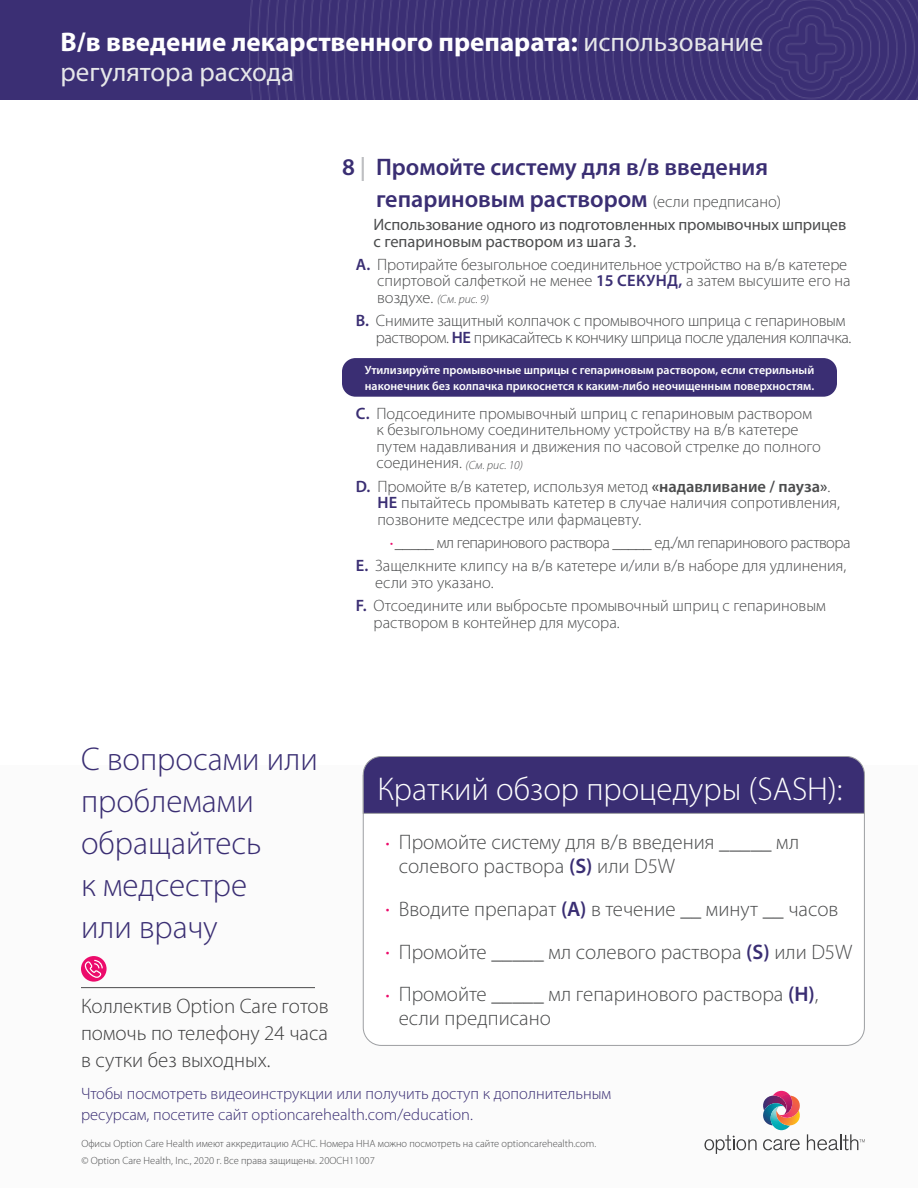
<style>
.page{position:relative;width:918px;height:1188px;background:#fff}
.page>*{position:absolute;margin:0;border:0;box-sizing:border-box;transform-origin:0 0}
.t1{font:300 33px/42px "Myriad Pro";color:#3a2e73}
.t2{font:300 33px "Myriad Pro";color:#fff}
.t3{font:700 27px/30px "Myriad Pro";color:#fff}
.t4{font:600 24px/31.5px "Myriad Pro";color:#3a2e73}
.t5{font:300 21px/24px "Myriad Pro";color:#4b4c4d}
.t6{font:300 21px/27px "Myriad Pro";color:#3e3e3f;text-align:justify}
.t7{font:300 16.5px/16.5px "Myriad Pro";color:#4b4c4d}
.t8{font:300 16.5px/16.5px "Myriad Pro";letter-spacing:-.025em;color:#4b4c4d}
.t9{font:300 16.5px/21px "Myriad Pro";color:#3a2e73}
.t10{font:16.5px/16.5px "Myriad Pro";letter-spacing:-.01em;color:#4b4c4d}
.t11{font:600 12px/16.5px "Myriad Pro";color:#fff}
.t12{font:italic 300 12px "Myriad Pro";color:#4b4c4d}
.t13{font:300 10.5px/17px "Myriad Pro";color:#4b4c4d}
.s1{font-weight:400;color:#e6e7e9}
.s2{color:#bcbdc0}
.s3{font-weight:300;font-size:16.5px;color:#4b4c4d}
.s4{font-weight:600;color:#3a2e73}
.s5{font-style:normal;font-size:16.5px}
.s6{font-style:italic;font-size:12px}
.s7{font-weight:600}
.s8{font-size:12px;color:#ec0b6b}
.s9{font-size:15px;color:#ec0b6b}
</style>
<div class="page">
<div style="left:342px;top:358px;width:495px;height:39px;background:#3a2e73;border-radius:14px"></div>
<div style="left:0;top:765px;width:918px;height:423px;background:#fbfbfb"></div>
<svg style="left:81px;top:956px;width:26px;height:26px"></svg>
<svg style="left:85px;top:960px;width:18px;height:18px"></svg>
<hr style="left:81px;top:987px;width:234px;height:1px;background:#4b4c4d">
<svg style="left:807px;top:1134px;width:58px;height:16px"></svg>
<svg style="left:704px;top:1091px;width:96px;height:63px"></svg>
<div style="left:0;top:0;width:918px;height:100px;background:#3b2f74"></div>
<img style="left:249px;top:0;width:669px;height:100px">
<svg style="left:363px;top:814px;width:502px;height:232px"></svg>
<div style="left:363px;top:756px;width:502px;height:58px;background:#3a2e73"></div>
<h2 class="t3" style="left:61px;top:26px;width:704px">В/в введение лекарственного препарата: <span class="s1">использование регулятора расхода</span></h2>
<h3 class="t4" style="left:376px;top:151px;width:407px;text-indent:-34px">8 <span class="s2">|</span> Промойте систему для в/в введения гепариновым раствором <span class="s3">(если предписано)</span></h3>
<p class="t10" style="left:373px;top:216px;width:474px">Использование одного из подготовленных промывочных шприцев с гепариновым раствором из шага 3.</p>
<p class="t7" style="left:356px;top:256px;width:496px;text-align:right"><span class="s4">A.</span> Протирайте безыгольное соединительное устройство на в/в катетере спиртовой салфеткой не менее <span class="s4">15 СЕКУНД,</span> a затем высушите его на</p>
<p class="t12" style="left:377px;top:292px;width:113px"><span class="s5">воздухе.</span> (См. рис. 9)</p>
<p class="t8" style="left:376px;top:313px;width:477px;text-indent:-20px"><span class="s4">B.</span> Снимите защитный колпачок с промывочного шприца с гепариновым раствором. <span class="s4">НЕ</span> прикасайтесь к кончику шприца после удаления колпачка.</p>
<p class="t11" style="left:365px;top:361px;width:451px">Утилизируйте промывочные шприцы с гепариновым раствором, если стерильный наконечник без колпачка прикоснется к каким-либо неочищенным поверхностям.</p>
<p class="t7" style="left:376px;top:406px;width:446px;text-indent:-21px"><span class="s4">C.</span> Подсоедините промывочный шприц с гепариновым раствором к безыгольному соединительному устройству на в/в катетере путем надавливания и движения по часовой стрелке до полного соединения. <span class="s6">(См. рис. 10)</span></p>
<p class="t7" style="left:377px;top:478px;width:464px;text-indent:-22px"><span class="s4">D.</span> Промойте в/в катетер, используя метод <span class="s7">«надавливание / пауза»</span>.<br><span class="s4">НЕ</span> пытайтесь промывать катетер в случае наличия сопротивления, позвоните медсестре или фармацевту.</p>
<p class="t7" style="left:356px;top:531px;width:496px;line-height:23.2px;text-align:right"><span class="s8">•</span> _____ мл гепаринового раствора _____ ед./мл гепаринового раствора<br><span class="s4">E.</span> Защелкните клипсу на в/в катетере и/или в/в наборе для удлинения,</p>
<p class="t7" style="left:356px;top:571px;width:472px;line-height:23.2px;text-indent:19px">если это указано.<br><span class="s4">F.</span> Отсоедините или выбросьте промывочный шприц с гепариновым</p>
<p class="t7" style="left:374px;top:614px;width:248px">раствором в контейнер для мусора.</p>
<h1 class="t1" style="left:81px;top:739px;width:238px">С вопросами или проблемами обращайтесь<br>к медсестре<br>или врачу</h1>
<h1 class="t2" style="left:377px;top:771px;width:467px">Краткий обзор процедуры (SASH):</h1>
<p class="t5" style="left:399px;top:831px;width:402px;text-indent:-13px"><span class="s9">•</span> Промойте систему для в/в введения _____ мл солевого раствора <span class="s4">(S)</span> или D5W</p>
<p class="t5" style="left:386px;top:897px;width:454px"><span class="s9">•</span> Вводите препарат <span class="s4">(A)</span> в течение __ минут __ часов</p>
<p class="t5" style="left:386px;top:940px;width:468px"><span class="s9">•</span> Промойте _____ мл солевого раствора <span class="s4">(S)</span> или D5W</p>
<p class="t5" style="left:399px;top:983px;width:421px;text-indent:-13px"><span class="s9">•</span> Промойте _____ мл гепаринового раствора <span class="s4">(H)</span>, если предписано</p>
<p class="t6" style="left:81px;top:992px;width:249px">Коллектив Option Care готов помочь по телефону 24 часа в сутки без выходных.</p>
<p class="t9" style="left:81px;top:1083px;width:532px">Чтобы посмотреть видеоинструкции или получить доступ к дополнительным ресурсам, посетите сайт optioncarehealth.com/education.</p>
<p class="t13" style="left:81px;top:1135px;width:516px">Офисы Option Care Health имеют аккредитацию ACHC. Номера ННА можно посмотреть на сайте optioncarehealth.com. © Option Care Health, Inc., 2020 г. Все права защищены. 20OCH11007</p>
</div>
